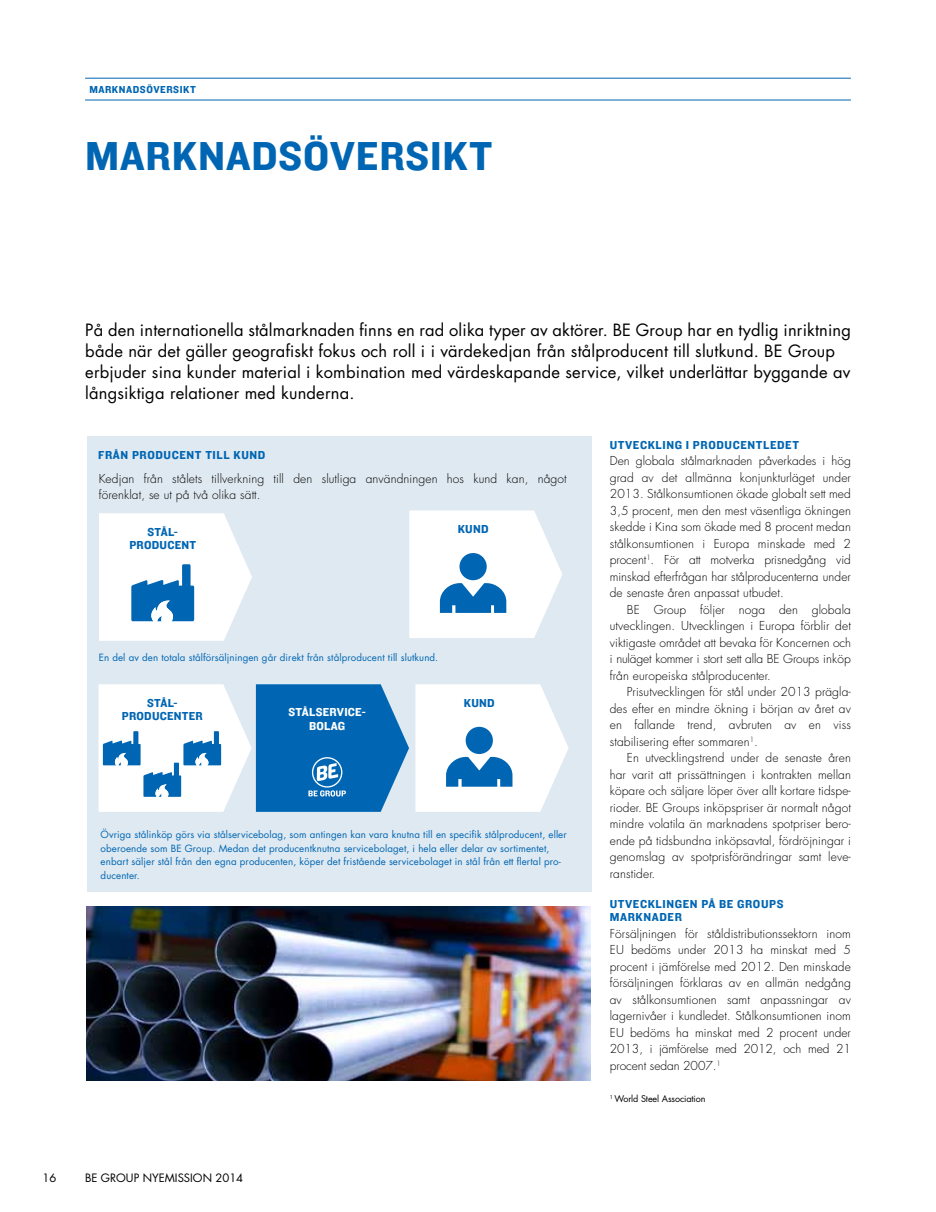
<style>
.page{position:relative;width:936px;height:1212px;background:#fff}
.page>*{position:absolute;margin:0;border:0;box-sizing:border-box;transform-origin:0 0}
.t1{font:42px "Knockout 51 Middleweight";letter-spacing:.02em;color:#0066b3}
.t2{font:16.5px/21px "Futura Std";letter-spacing:.01em;color:#000}
.t3{font:300 12px/16.5px "Futura Std";letter-spacing:.01em;color:#000;text-align:justify}
.t4{font:12px/13.5px "Knockout 51 Middleweight";letter-spacing:.05em;color:#0066b3}
.t5{font:12px/13.5px "Knockout 51 Middleweight";letter-spacing:.02em;color:#0066b3;text-align:center}
.t6{font:12px/13.5px "Knockout 51 Middleweight";letter-spacing:.02em;color:#fff;text-align:center}
.t7{font:11.25px "Futura Std";color:#000}
.t8{font:10.5px "Knockout 51 Middleweight";letter-spacing:.05em;color:#0066b3}
.t9{font:9.75px/13.5px "Futura Std";letter-spacing:.01em;color:#0066b3}
.t10{font:9px "Futura Std";letter-spacing:-.01em;color:#000}
</style>
<div class="page">
<hr style="left:85px;top:78px;width:765px;height:1px;background:#0066b3">
<hr style="left:85px;top:100px;width:765px;height:1px;background:#0066b3">
<div style="left:87px;top:436px;width:504px;height:456px;background:#dfe9f1"></div>
<svg style="left:99px;top:513px;width:153px;height:128px;background:#deebf4"></svg>
<svg style="left:409px;top:510px;width:153px;height:128px;background:#dfebf5"></svg>
<svg style="left:415px;top:684px;width:153px;height:128px;background:#dfebf5"></svg>
<svg style="left:98px;top:684px;width:311px;height:128px;background:#7db0d7"></svg>
<img style="left:87px;top:906px;width:504px;height:174px">
<p class="t8" style="left:89px;top:83px;width:108px">MARKNADSÖVERSIKT</p>
<h1 class="t1" style="left:85px;top:127px;width:409px">MARKNADSÖVERSIKT</h1>
<p class="t2" style="left:85px;top:319px;width:767px">På den internationella stålmarknaden finns en rad olika typer av aktörer. BE Group har en tydlig inriktning både när det gäller geografiskt fokus och roll i i värdekedjan från stålproducent till slutkund. BE Group erbjuder sina kunder material i kombination med värdeskapande service, vilket underlättar byggande av långsiktiga relationer med kunderna.</p>
<p class="t4" style="left:609px;top:437px;width:191px">UTVECKLING I PRODUCENTLEDET</p>
<p class="t3" style="left:609px;top:453px;width:242px">Den globala stålmarknaden påverkades i hög grad av det allmänna konjunkturläget under 2013. Stålkonsumtionen ökade globalt sett med 3,5 procent, men den mest väsentliga ökningen skedde i Kina som ökade med 8 procent medan stålkonsumtionen i Europa minskade med 2 procent<sup>1</sup>. För att motverka prisnedgång vid minskad efterfrågan har stålproducenterna under de senaste åren anpassat utbudet.</p>
<p class="t3" style="left:609px;top:601px;width:242px;text-indent:17px">BE Group följer noga den globala utvecklingen. Utvecklingen i Europa förblir det viktigaste området att bevaka för Koncernen och i nuläget kommer i stort sett alla BE Groups inköp från europeiska stålproducenter.</p>
<p class="t3" style="left:609px;top:684px;width:242px;text-indent:17px">Prisutvecklingen för stål under 2013 prägla&shy;des efter en mindre ökning i början av året av en fallande trend, avbruten av en viss stabilisering efter sommaren<sup>1</sup>.</p>
<p class="t3" style="left:609px;top:750px;width:242px;text-indent:17px">En utvecklingstrend under de senaste åren har varit att prissättningen i kontrakten mellan köpare och säljare löper över allt kortare tidspe&shy;rioder. BE Groups inköpspriser är normalt något mindre volatila än marknadens spotpriser bero&shy;ende på tidsbundna inköpsavtal, fördröjningar i genomslag av spotprisförändringar samt leve&shy;ranstider.</p>
<p class="t4" style="left:609px;top:896px;width:175px">UTVECKLINGEN PÅ BE GROUPS<br>MARKNADER</p>
<p class="t3" style="left:609px;top:925px;width:242px">Försäljningen för ståldistributionssektorn inom EU bedöms under 2013 ha minskat med 5 procent i jämförelse med 2012. Den minskade försäljningen förklaras av en allmän nedgång av stålkonsumtionen samt anpassningar av lagernivåer i kundledet. Stålkonsumtionen inom EU bedöms ha minskat med 2 procent under 2013, i jämförelse med 2012, och med 21 procent sedan 2007.<sup>1</sup></p>
<p class="t4" style="left:98px;top:447px;width:169px">FRÅN PRODUCENT TILL KUND</p>
<p class="t3" style="left:99px;top:470px;width:469px">Kedjan från stålets tillverkning till den slutliga användningen hos kund kan, något förenklat, se ut på två olika sätt.</p>
<p class="t5" style="left:129px;top:524px;width:68px">STÅL-<br>PRODUCENT</p>
<p class="t4" style="left:457px;top:522px;width:32px">KUND</p>
<p class="t9" style="left:99px;top:650px;width:341px">En del av den totala stålförsäljningen går direkt från stålproducent till slutkund.</p>
<p class="t5" style="left:122px;top:695px;width:82px">STÅL-<br>PRODUCENTER</p>
<p class="t4" style="left:464px;top:695px;width:32px">KUND</p>
<p class="t6" style="left:288px;top:705px;width:79px">STÅLSERVICE-<br>BOLAG</p>
<p class="t9" style="left:101px;top:828px;width:467px">Övriga stålinköp görs via stålservicebolag, som antingen kan vara knutna till en specifik stålproducent, eller oberoende som BE Group. Medan det producentknutna servicebolaget, i hela eller delar av sortimentet, enbart säljer stål från den egna producenten, köper det fristående servicebolaget in stål från ett flertal pro&shy;ducenter.</p>
<p class="t7" style="left:43px;top:1170px;width:15px">16</p>
<p class="t7" style="left:85px;top:1170px;width:160px">BE GROUP NYEMISSION 2014</p>
<p class="t10" style="left:609px;top:1093px;width:97px"><sup>1</sup> World Steel Association</p>
</div>
